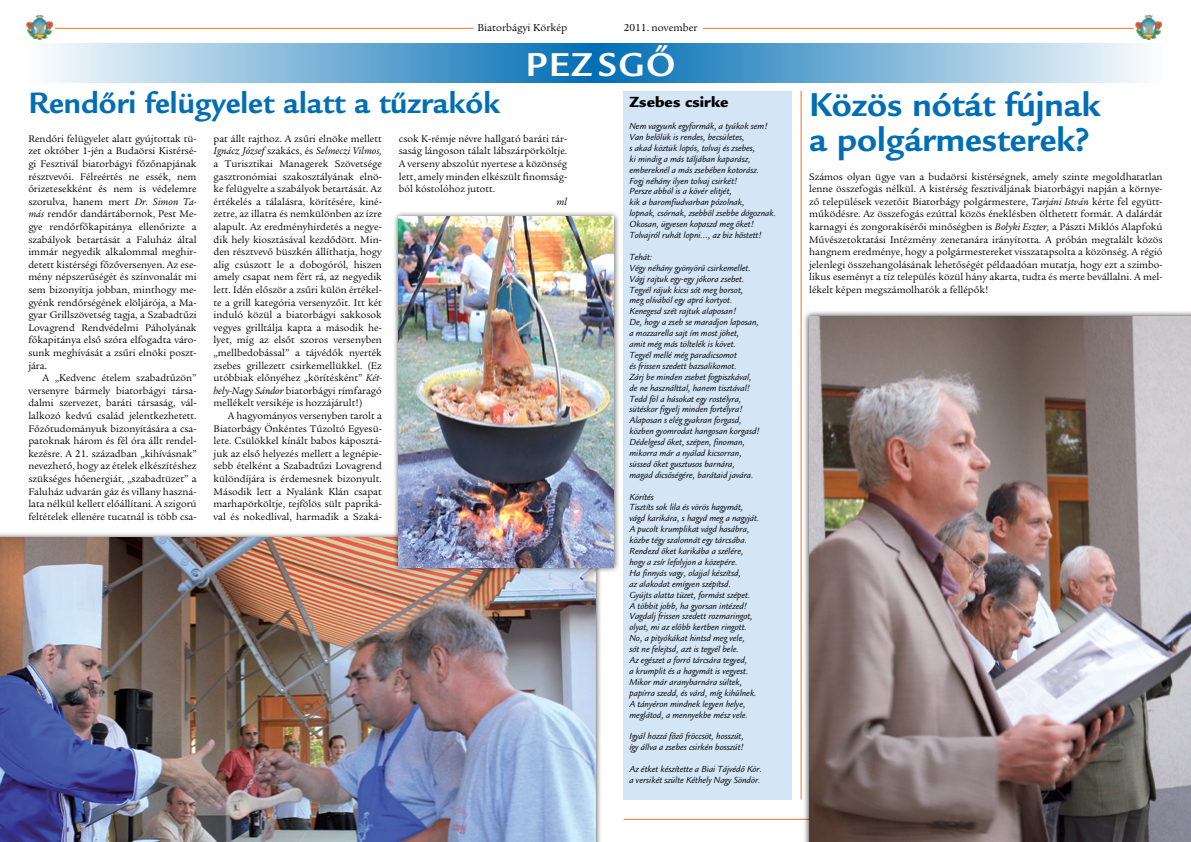
<style>
.page{position:relative;width:1191px;height:842px;background:#fff}
.page>*{position:absolute;margin:0;border:0;box-sizing:border-box;transform-origin:0 0}
.t1{font:700 36px/35px "ITC Legacy Sans";color:#006eb4}
.t2{font:700 36px "ITC Legacy Sans";color:#fff}
.t3{font:700 32px "ITC Legacy Sans";color:#006eb4}
.t4{font:900 16px "ITC Legacy Sans";color:#000}
.t5{font:11px "ITC Legacy Serif";color:#000}
.t6{font:10.5px/12.6px "ITC Legacy Serif";color:#000;text-align:justify}
.t7{font:italic 10.5px "ITC Legacy Serif";color:#000}
.t8{font:italic 9.6px/10.9px "Legacy Sans";color:#000}
.s1{font-style:italic}
</style>
<div class="page">
<hr style="left:55px;top:28px;width:418px;height:1px;background:#f37121">
<hr style="left:703px;top:28px;width:430px;height:1px;background:#f37121">
<hr style="left:624px;top:819px;width:516px;height:1px;background:#f37121">
<img style="left:26px;top:15px;width:28px;height:25px">
<img style="left:1135px;top:15px;width:27px;height:25px">
<div style="left:595px;top:43px;width:567px;height:40px;background:linear-gradient(to right,#006db3,#fcfdfe)"></div>
<div style="left:28px;top:43px;width:567px;height:40px;background:linear-gradient(to right,#fdfefe,#006eb4)"></div>
<hr style="left:800px;top:91px;width:1px;height:708px;background:#f37121">
<div style="left:0;top:531px;width:602px;height:311px;background:#000;opacity:.75"></div>
<img style="left:0;top:537px;width:595px;height:305px">
<div style="left:393px;top:211px;width:227px;height:362px;background:#000;opacity:.75"></div>
<img style="left:399px;top:217px;width:215px;height:350px">
<div style="left:624px;top:91px;width:168px;height:708px;background:#d4e5f6"></div>
<div style="left:803px;top:310px;width:388px;height:532px;background:#000;opacity:.75"></div>
<img style="left:809px;top:316px;width:382px;height:526px">
<p class="t5" style="left:477px;top:22px;width:91px">Biatorbágyi Körkép</p>
<p class="t5" style="left:624px;top:22px;width:75px">2011. november</p>
<h1 class="t2" style="left:526px;top:44px;width:41px">pezs</h1>
<h1 class="t2" style="left:618px;top:44px;width:58px">gŐ</h1>
<h2 class="t3" style="left:28px;top:84px;width:473px">Rendőri felügyelet alatt a tűzrakók</h2>
<p class="t6" style="left:28px;top:132px;width:170px">Rendőri felügyelet alatt gyújtottak tü&shy;zet október 1-jén a Budaörsi Kistérsé&shy;gi Fesztivál biatorbágyi főzőnapjának résztvevői. Félreértés ne essék, nem őrizetesekként és nem is védelemre szorulva, hanem mert <span class="s1">Dr. Simon Ta&shy;más</span> rendőr dandártábornok, Pest Me&shy;gye rendőrfőkapitánya ellenőrizte a szabályok betartását a Faluház által immár negyedik alkalommal meghir&shy;detett kistérségi főzőversenyen. Az ese&shy;mény népszerűségét és színvonalát mi sem bizonyítja jobban, minthogy me&shy;gyénk rendőrségének elöljárója, a Ma&shy;gyar Grillszövetség tagja, a Szabadtűzi Lovagrend Rendvédelmi Páholyának főkapitánya első szóra elfogadta váro&shy;sunk meghívását a zsűri elnöki poszt&shy;jára.</p>
<p class="t6" style="left:28px;top:372px;width:170px;text-indent:14px">A „Kedvenc ételem szabadtűzön” versenyre bármely biatorbágyi társa&shy;dalmi szervezet, baráti társaság, vál&shy;lalkozó kedvű család jelentkezhetett.<br>Főzőtudományuk bizonyítására a csa&shy;patoknak három és fél óra állt rendel&shy;kezésre. A 21. században „kihívásnak” nevezhető, hogy az ételek elkészítéshez szükséges hőenergiát, „szabadtüzet” a Faluház udvarán gáz és villany haszná&shy;lata nélkül kellett előállítani. A szigorú feltételek ellenére tucatnál is több csa-</p>
<h3 class="t4" style="left:629px;top:93px;width:101px">Zsebes csirke</h3>
<p class="t8" style="left:629px;top:121px;width:148px">Nem vagyunk egyformák, a tyúkok sem!<br>Van belőlük is rendes, becsületes,<br>s akad köztük lopós, tolvaj és zsebes,<br>ki mindig a más táljában kaparász, embereknél a más zsebében kotorász.<br>Fogj néhány ilyen tolvaj csirkét!<br>Persze abból is a kövér elitjét,<br>kik a baromfiudvarban pózolnak,<br>lopnak, csórnak, zsebből zsebbe dógoznak.<br>Okosan, ügyesen kopaszd meg őket!<br>Tolvajról ruhát lopni…, az biz hőstett!</p>
<p class="t8" style="left:629px;top:252px;width:132px">Tehát:<br>Végy néhány gyönyörű csirkemellet.<br>Vágj rajtuk egy-egy jókora zsebet.<br>Tegyél rájuk kicsi sót meg borsot,<br>meg olívából egy apró kortyot.<br>Kenegesd szét rajtuk alaposan!<br>De, hogy a zseb se maradjon laposan, a mozzarella sajt ím most jöhet,<br>amit még más töltelék is követ.<br>Tegyél mellé még paradicsomot<br>és frissen szedett bazsalikomot.<br>Zárj be minden zsebet fogpiszkával, de ne használttal, hanem tisztával!<br>Tedd föl a húsokat egy rostélyra, sütéskor figyelj minden fortélyra!<br>Alaposan s elég gyakran forgasd, közben gyomrodat hangosan korgasd!<br>Dédelgesd őket, szépen, finoman, mikorra már a nyálad kicsorran, süssed őket gusztusos barnára, magad dicsőségére, barátaid javára.</p>
<p class="t8" style="left:629px;top:491px;width:131px">Körítés<br>Tisztíts sok lila és vörös hagymát, vágd karikára, s hagyd meg a nagyját.<br>A pucolt krumplikat vágd hasábra, közbe tégy szalonnát egy tárcsába.<br>Rendezd őket karikába a szélére, hogy a zsír lefolyjon a közepére.<br>Ha finnyás vagy, olajjal készítsd,<br>az alakodat emígyen szépítsd.<br>Gyújts alatta tüzet, formást szépet.<br>A többit jobb, ha gyorsan intézed!<br>Vagdalj frissen szedett rozmaringot, olyat, mi az előbb kertben ringott.<br>No, a pityókákat hintsd meg vele,<br>sót ne felejtsd, azt is tegyél bele.<br>Az egészet a forró tárcsára tegyed,<br>a krumplit és a hagymát is vegyest.<br>Mikor már aranybarnára sültek, papírra szedd, és várd, míg kihűlnek.<br>A tányéron mindnek legyen helye, meglátod, a mennyekbe mész vele.</p>
<p class="t8" style="left:629px;top:731px;width:116px">Igyál hozzá főző fröccsöt, hosszút, így állva a zsebes csirkén bosszút!</p>
<p class="t8" style="left:629px;top:764px;width:134px">Az étket készítette a Biai Tájvédő Kör. a versikét szülte Kéthely Nagy Söndör.</p>
<p class="t6" style="left:214px;top:132px;width:170px">pat állt rajthoz. A zsűri elnöke mellett <span class="s1">Ignácz József</span> szakács, és <span class="s1">Selmeczi Vilmos, </span>a Turisztikai Managerek Szövetsége gasztronómiai szakosztályának elnö&shy;ke felügyelte a szabályok betartását. Az értékelés a tálalásra, körítésére, kiné&shy;zetre, az illatra és nemkülönben az ízre alapult. Az eredményhirdetés a negye&shy;dik hely kiosztásával kezdődött. Min&shy;den résztvevő büszkén állíthatja, hogy alig csúszott le a dobogóról, hiszen amely csapat nem fért rá, az negyedik lett. Idén először a zsűri külön értékel&shy;te a grill kategória versenyzőit. Itt két induló közül a biatorbágyi sakkosok vegyes grilltálja kapta a második he&shy;lyet, míg az elsőt szoros versenyben „mellbedobással” a tájvédők nyerték zsebes grillezett csirkemellükkel. (Ez utóbbiak előnyéhez „körítésként” <span class="s1">Két&shy;hely-Nagy Sándor</span> biatorbágyi rímfaragó mellékelt versikéje is hozzájárult!)</p>
<p class="t6" style="left:214px;top:409px;width:170px;text-indent:14px">A hagyományos versenyben tarolt a Biatorbágy Önkéntes Tűzoltó Egyesü&shy;lete. Csülökkel kínált babos káposztá&shy;juk az első helyezés mellett a legnépie&shy;sebb ételként a Szabadtűzi Lovagrend különdíjára is érdemesnek bizonyult.<br>Második lett a Nyalánk Klán csapat marhapörköltje, tejfölös sült papriká&shy;val és nokedlival, harmadik a Szaká-</p>
<p class="t6" style="left:399px;top:132px;width:170px">csok K-rémje névre hallgató baráti tár&shy;saság lángoson tálalt lábszárpörköltje.<br>A verseny abszolút nyertese a közönség lett, amely minden elkészült finomság&shy;ból kóstolóhoz jutott.</p>
<p class="t7" style="left:556px;top:195px;width:12px">ml</p>
<h1 class="t1" style="left:809px;top:87px;width:293px">Közös nótát fújnak a polgármesterek?</h1>
<p class="t6" style="left:809px;top:170px;width:355px">Számos olyan ügye van a budaörsi kistérségnek, amely szinte megoldhatatlan lenne összefogás nélkül. A kistérség fesztiváljának biatorbágyi napján a környe&shy;ző települések vezetőit Biatorbágy polgármestere, <span class="s1">Tarjáni István</span> kérte fel együtt&shy;működésre. Az összefogás ezúttal közös éneklésben ölthetett formát. A dalárdát karnagyi és zongorakísérői minőségben is <span class="s1">Bolyki Eszter,</span> a Pászti Miklós Alapfokú Művészetoktatási Intézmény zenetanára irányította. A próbán megtalált közös hangnem eredménye, hogy a polgármestereket visszatapsolta a közönség. A régió jelenlegi összehangolásának lehetőségét példaadóan mutatja, hogy ezt a szimbo&shy;likus eseményt a tíz település közül hány akarta, tudta és merte bevállalni. A mel&shy;lékelt képen megszámolhatók a fellépők!</p>
</div>
